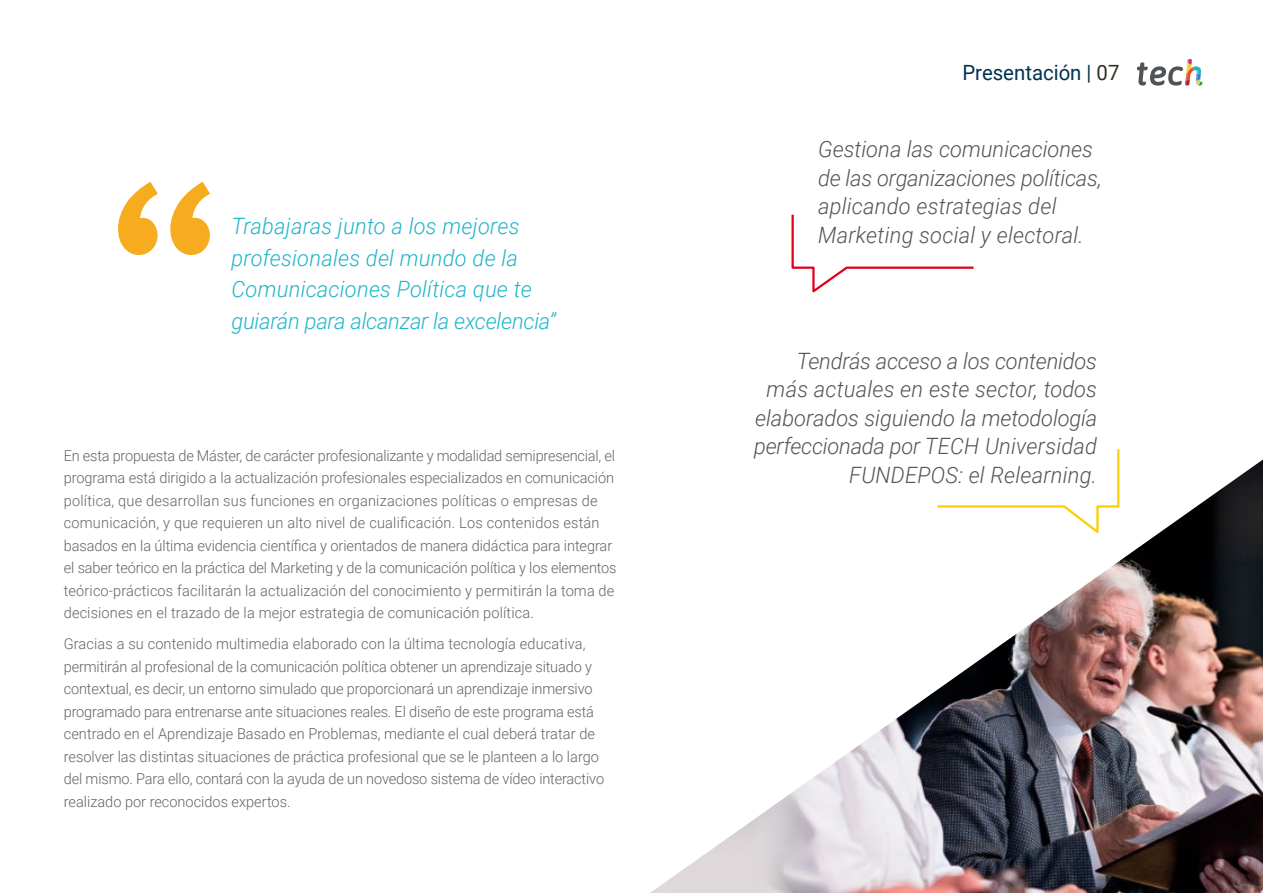
<style>
.page{position:relative;width:1263px;height:893px;background:#fff}
.page>*{position:absolute;margin:0;border:0;box-sizing:border-box;transform-origin:0 0}
.t1{font:italic 300 22.5px/28.5px "Roboto";color:#52555b}
.t2{font:italic 300 22.5px/31.5px "Roboto";letter-spacing:.01em;color:#20b5ca}
.t3{font:21px "Roboto";color:#003251}
.t4{font:300 15px/22.5px "Roboto";letter-spacing:-.005em;color:#61646a}
.s1{color:#312e20}
</style>
<div class="page">
<svg style="left:1137px;top:59px;width:65px;height:27px"></svg>
<svg style="left:118px;top:182px;width:92px;height:73px"></svg>
<img style="left:650px;top:459px;width:613px;height:434px">
<svg style="left:791px;top:214px;width:183px;height:79px"></svg>
<svg style="left:935px;top:449px;width:185px;height:87px"></svg>
<h1 class="t2" style="left:231px;top:210px;width:326px">Trabajaras junto a los mejores profesionales del mundo de la<br>Comunicaciones Política que te guiarán para alcanzar la excelencia”</h1>
<p class="t4" style="left:64px;top:443px;width:554px">En esta propuesta de Máster, de carácter profesionalizante y modalidad semipresencial, el programa está dirigido a la actualización profesionales especializados en comunicación política, que desarrollan sus funciones en organizaciones políticas o empresas de comunicación, y que requieren un alto nivel de cualificación. Los contenidos están basados en la última evidencia científica y orientados de manera didáctica para integrar el saber teórico en la práctica del Marketing y de la comunicación política y los elementos teórico-prácticos facilitarán la actualización del conocimiento y permitirán la toma de decisiones en el trazado de la mejor estrategia de comunicación política.</p>
<p class="t4" style="left:64px;top:632px;width:542px">Gracias a su contenido multimedia elaborado con la última tecnología educativa, permitirán al profesional de la comunicación política obtener un aprendizaje situado y contextual, es decir, un entorno simulado que proporcionará un aprendizaje inmersivo programado para entrenarse ante situaciones reales. El diseño de este programa está centrado en el Aprendizaje Basado en Problemas, mediante el cual deberá tratar de resolver las distintas situaciones de práctica profesional que se le planteen a lo largo del mismo. Para ello, contará con la ayuda de un novedoso sistema de vídeo interactivo realizado por reconocidos expertos.</p>
<h2 class="t3" style="left:962px;top:57px;width:159px">Presentación | <span class="s1">07</span></h2>
<h1 class="t1" style="left:818px;top:134px;width:285px">Gestiona las comunicaciones de las organizaciones políticas, aplicando estrategias del<br>Marketing social y electoral.</h1>
<h1 class="t1" style="left:754px;top:346px;width:344px;text-align:right">Tendrás acceso a los contenidos más actuales en este sector, todos elaborados siguiendo la metodología perfeccionada por TECH Universidad FUNDEPOS: el Relearning.</h1>
</div>
